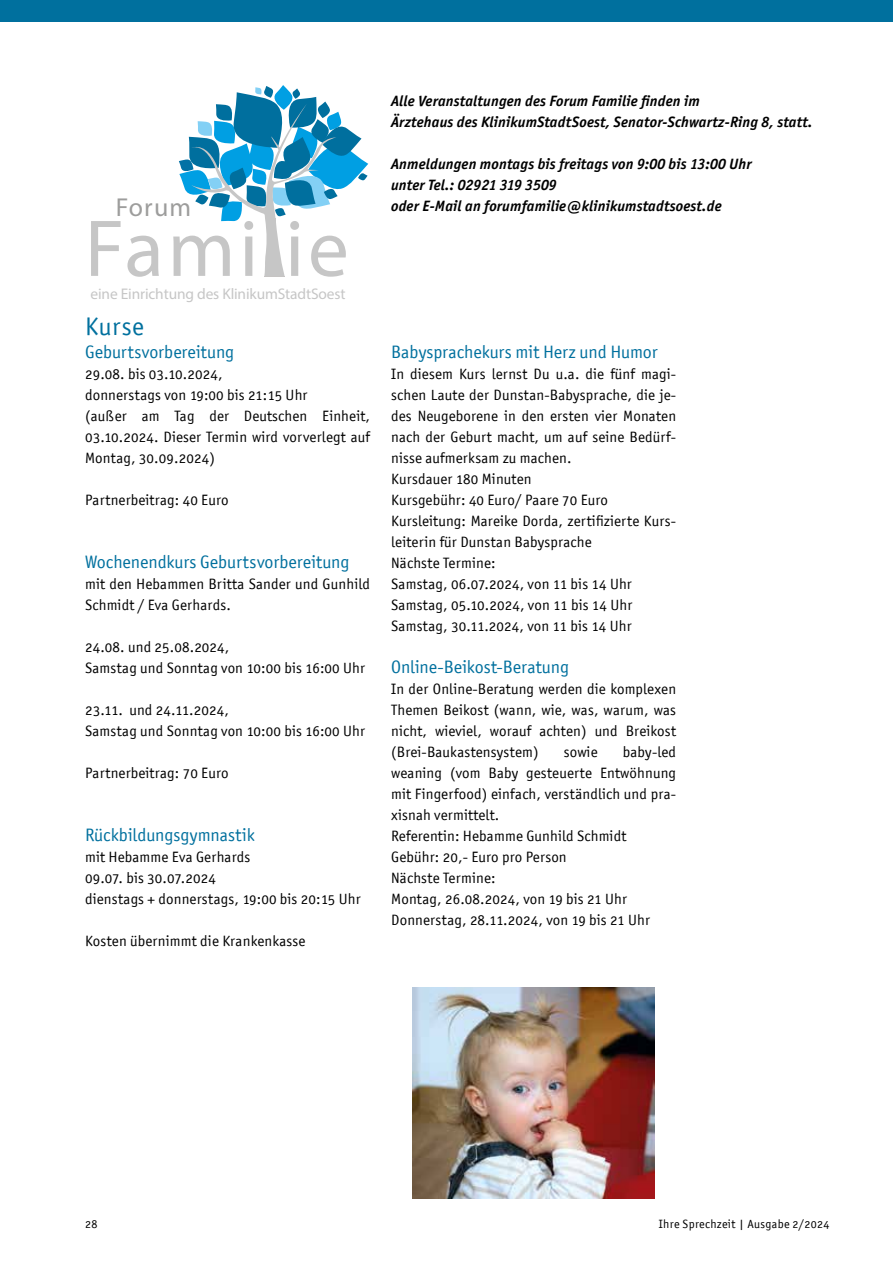
<style>
.page{position:relative;width:893px;height:1263px;background:#fff}
.page>*{position:absolute;margin:0;border:0;box-sizing:border-box;transform-origin:0 0}
.t1{font:81.3px "Myriad Pro";letter-spacing:.045em;color:#c6c6c6}
.t2{font:25.95px "Myriad Pro";letter-spacing:.045em;color:#9d9d9c}
.t3{font:25.5px "Officina Sans ITC Book OS";letter-spacing:.025em;color:#00709e}
.t4{font:18px "Officina Sans ITC Book OS";color:#00709e}
.t5{font:15.45px "Myriad Pro";letter-spacing:-.01em;color:#c6c6c6}
.t6{font:15px/21px "Officina Sans ITC Book OS";letter-spacing:.01em;color:#000}
.t7{font:italic 700 15px/21px "Officina Sans ITC";letter-spacing:.01em;color:#000}
.t8{font:12px "Officina Sans ITC Book OS";letter-spacing:.025em;color:#000}
</style>
<div class="page">
<div style="left:0;top:0;width:893px;height:21px;background:#00709e"></div>
<svg style="left:179px;top:85px;width:189px;height:192px"></svg>
<img style="left:412px;top:987px;width:242px;height:211px">
<h2 class="t2" style="left:116px;top:192px;width:77px">Forum</h2>
<h1 class="t1" style="left:85px;top:198px;width:265px">Familie</h1>
<p class="t5" style="left:90px;top:284px;width:257px">eine Einrichtung des KlinikumStadtSoest</p>
<h3 class="t3" style="left:85px;top:311px;width:60px">Kurse</h3>
<p class="t4" style="left:85px;top:342px;width:151px">Geburtsvorbereitung</p>
<p class="t6" style="left:85px;top:363px;width:286px">29.08. bis 03.10.2024,<br>donnerstags von 19:00 bis 21:15 Uhr<br>(außer am Tag der Deutschen Einheit,<br>03.10.2024. Dieser Termin wird vorverlegt auf<br>Montag, 30.09.2024)</p>
<p class="t6" style="left:85px;top:489px;width:145px">Partnerbeitrag: 40 Euro</p>
<p class="t4" style="left:85px;top:552px;width:266px">Wochenendkurs Geburtsvorbereitung</p>
<p class="t6" style="left:85px;top:573px;width:286px">mit den Hebammen Britta Sander und Gunhild<br>Schmidt / Eva Gerhards.</p>
<p class="t6" style="left:85px;top:636px;width:282px">24.08. und 25.08.2024,<br>Samstag und Sonntag von 10:00 bis 16:00 Uhr</p>
<p class="t6" style="left:85px;top:699px;width:282px">23.11. und 24.11.2024,<br>Samstag und Sonntag von 10:00 bis 16:00 Uhr</p>
<p class="t6" style="left:85px;top:762px;width:145px">Partnerbeitrag: 70 Euro</p>
<p class="t4" style="left:85px;top:825px;width:171px">Rückbildungsgymnastik</p>
<p class="t6" style="left:85px;top:846px;width:277px">mit Hebamme Eva Gerhards<br>09.07. bis 30.07.2024<br>dienstags + donnerstags, 19:00 bis 20:15 Uhr</p>
<p class="t6" style="left:85px;top:930px;width:222px">Kosten übernimmt die Krankenkasse</p>
<p class="t7" style="left:391px;top:90px;width:423px">Alle Veranstaltungen des Forum Familie finden im<br>Ärztehaus des KlinikumStadtSoest, Senator-Schwartz-Ring 8, statt.</p>
<p class="t7" style="left:391px;top:153px;width:362px">Anmeldungen montags bis freitags von 9:00 bis 13:00 Uhr unter Tel.: 02921 319 3509<br>oder E-Mail an forumfamilie@klinikumstadtsoest.de</p>
<p class="t4" style="left:391px;top:342px;width:268px">Babysprachekurs mit Herz und Humor</p>
<p class="t6" style="left:391px;top:363px;width:286px">In diesem Kurs lernst Du u.a. die fünf magi&shy;schen Laute der Dunstan-Babysprache, die je&shy;des Neugeborene in den ersten vier Monaten nach der Geburt macht, um auf seine Bedürf&shy;nisse aufmerksam zu machen.<br>Kursdauer 180 Minuten<br>Kursgebühr: 40 Euro/ Paare 70 Euro Kursleitung: Mareike Dorda, zertifizierte Kurs&shy;leiterin für Dunstan Babysprache<br>Nächste Termine:<br>Samstag, 06.07.2024, von 11 bis 14 Uhr Samstag, 05.10.2024, von 11 bis 14 Uhr Samstag, 30.11.2024, von 11 bis 14 Uhr</p>
<p class="t4" style="left:391px;top:657px;width:179px">Online-Beikost-Beratung</p>
<p class="t6" style="left:391px;top:678px;width:286px;text-align:justify">In der Online-Beratung werden die komplexen Themen Beikost (wann, wie, was, warum, was nicht, wieviel, worauf achten) und Breikost (Brei-Baukastensystem)</p>
<p class="t6" style="left:391px;top:741px;width:286px;text-indent:231px">baby-led weaning (vom Baby gesteuerte Entwöhnung mit Fingerfood) einfach, verständlich und pra&shy;xisnah vermittelt.<br>Referentin: Hebamme Gunhild Schmidt<br>Gebühr: 20,- Euro pro Person<br>Nächste Termine:<br>Montag, 26.08.2024, von 19 bis 21 Uhr<br>Donnerstag, 28.11.2024, von 19 bis 21 Uhr</p>
<p class="t6" style="left:564px;top:741px;width:35px">sowie</p>
<p class="t8" style="left:85px;top:1217px;width:14px">28</p>
<p class="t8" style="left:659px;top:1217px;width:172px">Ihre Sprechzeit | Ausgabe 2/2024</p>
</div>
